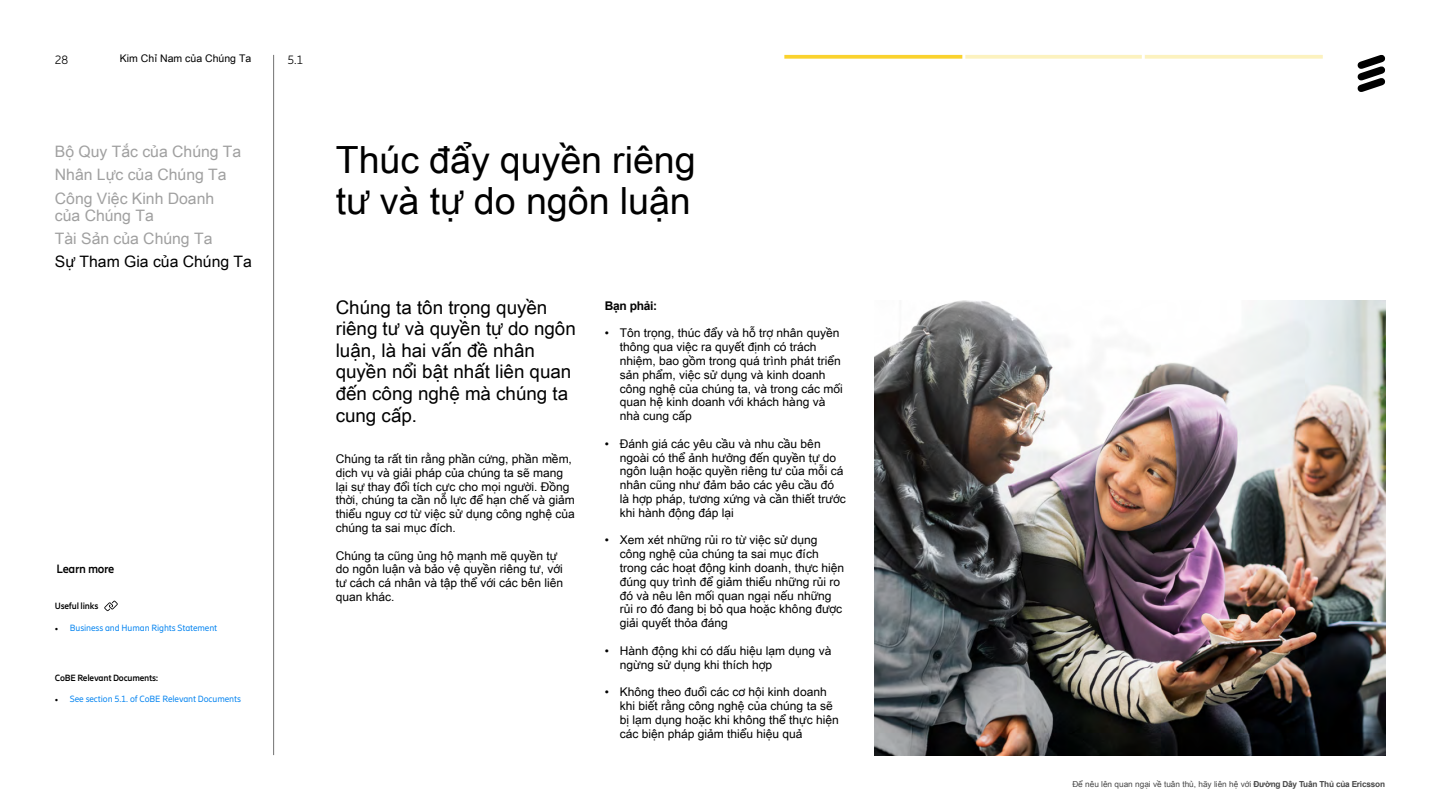
<style>
.page{position:relative;width:1440px;height:810px;background:#fff}
.page>*{position:absolute;margin:0;border:0;box-sizing:border-box;transform-origin:0 0}
.t1{font:37.5px/41.2px "Arial Unicode MS";color:#000}
.t2{font:18.75px/21.6px "Arial Unicode MS";color:#000}
.t3{font:15.75px/23.2px "Arial Unicode MS";color:#a0a0a0}
.t4{font:15.75px "Arial Unicode MS";color:#000}
.t5{font:12px/13.8px "Arial Unicode MS";color:#000}
.t6{font:700 12px "Ericsson Hilda";letter-spacing:-.025em;color:#000}
.t7{font:700 12px "Arial";letter-spacing:-.025em;color:#000}
.t8{font:300 12px "Ericsson Hilda";color:#000}
.t9{font:10.5px "Arial Unicode MS";color:#000}
.t10{font:9px "Ericsson Hilda";letter-spacing:-.01em;color:#0082f0}
.t11{font:700 9px "Ericsson Hilda";letter-spacing:-.025em;color:#000}
.t12{font:8.25px "Arial Unicode MS";color:#484848}
.s1{font-family:"Minion Pro";color:#000}
.s2{font-family:"Arial";font-weight:700}
</style>
<div class="page">
<svg style="left:1358px;top:55px;width:27px;height:37px"></svg>
<hr style="left:273px;top:55px;width:1px;height:700px;background:#727272">
<svg style="left:784px;top:55px;width:178px;height:4px"></svg>
<svg style="left:1145px;top:55px;width:178px;height:4px"></svg>
<svg style="left:965px;top:55px;width:177px;height:4px"></svg>
<img style="left:874px;top:300px;width:511px;height:455px">
<svg style="left:104px;top:601px;width:14px;height:10px"></svg>
<p class="t9" style="left:120px;top:51px;width:133px">Kim Chỉ Nam của Chúng Ta</p>
<p class="t8" style="left:55px;top:53px;width:15px">28</p>
<p class="t8" style="left:288px;top:53px;width:17px">5.1</p>
<h3 class="t3" style="left:55px;top:140px;width:188px">Bộ Quy Tắc của Chúng Ta<br>Nhân Lực của Chúng Ta<br>Công Việc Kinh Doanh</h3>
<h3 class="t3" style="left:55px;top:203px;width:159px">của Chúng Ta<br>Tài Sản của Chúng Ta</h3>
<h3 class="t4" style="left:55px;top:250px;width:199px">Sự Tham Gia của Chúng Ta</h3>
<p class="t6" style="left:56px;top:562px;width:60px">Learn more</p>
<p class="t11" style="left:55px;top:601px;width:45px">Useful links</p>
<p class="t10" style="left:55px;top:623px;width:164px"><span class="s1">•</span> Business and Human Rights Statement</p>
<p class="t11" style="left:55px;top:672px;width:105px">CoBE Relevant Documents:</p>
<p class="t10" style="left:55px;top:694px;width:187px"><span class="s1">•</span> See section 5.1. of CoBE Relevant Documents</p>
<h1 class="t1" style="left:336px;top:138px;width:361px">Thúc đẩy quyền riêng tư và tự do ngôn luận</h1>
<h2 class="t2" style="left:336px;top:296px;width:242px">Chúng ta tôn trọng quyền riêng tư và quyền tự do ngôn luận, là hai vấn đề nhân quyền nổi bật nhất liên quan đến công nghệ mà chúng ta cung cấp.</h2>
<p class="t5" style="left:336px;top:452px;width:241px">Chúng ta rất tin rằng phần cứng, phần mềm, dịch vụ và giải pháp của chúng ta sẽ mang lại sự thay đổi tích cực cho mọi người. Đồng thời, chúng ta cần nỗ lực để hạn chế và giảm thiểu nguy cơ từ việc sử dụng công nghệ của chúng ta sai mục đích.</p>
<p class="t5" style="left:336px;top:548px;width:229px">Chúng ta cũng ủng hộ mạnh mẽ quyền tự do ngôn luận và bảo vệ quyền riêng tư, với tư cách cá nhân và tập thể với các bên liên quan khác.</p>
<p class="t7" style="left:605px;top:298px;width:54px">Bạn phải:</p>
<p class="t5" style="left:620px;top:326px;width:224px;text-indent:-15px">• Tôn trọng, thúc đẩy và hỗ trợ nhân quyền thông qua việc ra quyết định có trách nhiệm, bao gồm trong quá trình phát triển sản phẩm, việc sử dụng và kinh doanh công nghệ của chúng ta, và trong các mối quan hệ kinh doanh với khách hàng và nhà cung cấp</p>
<p class="t5" style="left:620px;top:437px;width:227px;text-indent:-15px">• Đánh giá các yêu cầu và nhu cầu bên ngoài có thể ảnh hưởng đến quyền tự do ngôn luận hoặc quyền riêng tư của mỗi cá nhân cũng như đảm bảo các yêu cầu đó là hợp pháp, tương xứng và cần thiết trước khi hành động đáp lại</p>
<p class="t5" style="left:620px;top:533px;width:226px;text-indent:-15px">• Xem xét những rủi ro từ việc sử dụng công nghệ của chúng ta sai mục đích trong các hoạt động kinh doanh, thực hiện đúng quy trình để giảm thiểu những rủi ro đó và nêu lên mối quan ngại nếu những rủi ro đó đang bị bỏ qua hoặc không được giải quyết thỏa đáng</p>
<p class="t5" style="left:620px;top:644px;width:213px;text-indent:-15px">• Hành động khi có dấu hiệu lạm dụng và ngừng sử dụng khi thích hợp</p>
<p class="t5" style="left:620px;top:685px;width:220px;text-indent:-15px">• Không theo đuổi các cơ hội kinh doanh khi biết rằng công nghệ của chúng ta sẽ bị lạm dụng hoặc khi không thể thực hiện các biện pháp giảm thiểu hiệu quả</p>
<p class="t12" style="left:1072px;top:778px;width:314px">Để nêu lên quan ngại về tuân thủ, hãy liên hệ với <span class="s2">Đường Dây Tuân Thủ của Ericsson</span></p>
</div>
